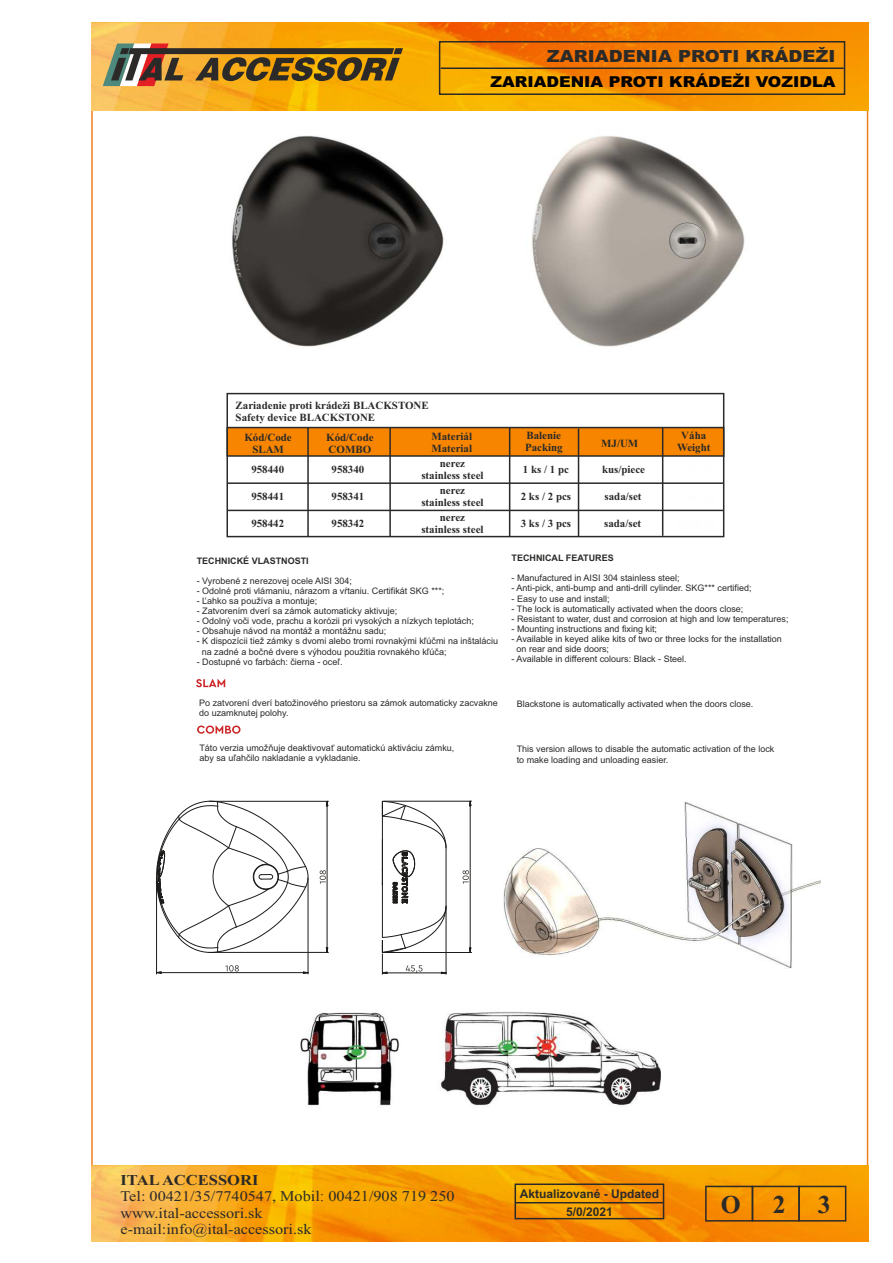
<style>
.page{position:relative;width:893px;height:1263px;background:#fff}
.page>*{position:absolute;margin:0;border:0;box-sizing:border-box;transform-origin:0 0}
.t1{font:700 25.8px "Times New Roman";color:#2b2a29}
.t2{font:900 16.65px "Arial";color:#2b2a29;scale:1.08 1}
.t3{font:900 15px "Arial";color:#000;scale:1.08 1}
.t4{font:700 15px "Times New Roman";color:#2b2a29;scale:1.1 1}
.t5{font:14.7px/16.2px "Times New Roman";color:#2b2a29;scale:1.1 1}
.t6{font:700 12px/17.9px "Arial";color:#2b2a29;text-align:center}
.t7{font:700 10.95px/12.1px "Times New Roman";color:#2b2a29;text-align:center}
.t8{font:9px/10.1px "Arial";color:#2b2a29}
.t9{font:700 9px "Arial";color:#2b2a29}
</style>
<div class="page">
<img style="left:91px;top:22px;width:777px;height:89px">
<svg style="left:103px;top:44px;width:300px;height:42px;background:#99732b"></svg>
<img style="left:91px;top:1165px;width:777px;height:76px">
<div style="left:439px;top:41px;width:406px;height:54px;border:2px solid #2b2a29"></div>
<hr style="left:441px;top:67px;width:403px;height:2px;background:#2b2a29">
<div style="left:705px;top:1186px;width:48px;height:35px;border:2px solid #2b2a29"></div>
<div style="left:752px;top:1186px;width:48px;height:35px;border:2px solid #2b2a29"></div>
<div style="left:798px;top:1186px;width:48px;height:35px;border:2px solid #2b2a29"></div>
<div style="left:514px;top:1183px;width:150px;height:36px;border:2px solid #2b2a29"></div>
<hr style="left:515px;top:1202px;width:149px;height:1px;background:#2b2a29">
<img style="left:503px;top:802px;width:317px;height:167px">
<hr style="left:308px;top:878px;width:1px;height:96px;background:#1d1b19">
<hr style="left:156px;top:878px;width:1px;height:96px;background:#1d1b19">
<hr style="left:209px;top:952px;width:119px;height:1px;background:#1d1b19">
<hr style="left:209px;top:801px;width:119px;height:1px;background:#1d1b19">
<svg style="left:320px;top:801px;width:8px;height:152px"></svg>
<svg style="left:157px;top:965px;width:151px;height:9px"></svg>
<svg style="left:156px;top:800px;width:153px;height:153px"></svg>
<hr style="left:384px;top:801px;width:88px;height:1px;background:#1d1b19">
<hr style="left:384px;top:952px;width:88px;height:1px;background:#1d1b19">
<svg style="left:463px;top:801px;width:8px;height:151px"></svg>
<svg style="left:382px;top:800px;width:65px;height:174px"></svg>
<div style="left:226px;top:393px;width:498px;height:144px;border:2px solid #2b2a29"></div>
<div style="left:227px;top:427px;width:497px;height:30px;background:#f78500;border:2px solid #2b2a29"></div>
<hr style="left:389px;top:427px;width:2px;height:110px;background:#2b2a29">
<hr style="left:509px;top:427px;width:1px;height:110px;background:#2b2a29">
<hr style="left:662px;top:428px;width:1px;height:108px;background:#2b2a29">
<hr style="left:578px;top:429px;width:1px;height:108px;background:#2b2a29">
<hr style="left:227px;top:482px;width:497px;height:2px;background:#2b2a29">
<hr style="left:227px;top:510px;width:497px;height:1px;background:#2b2a29">
<img style="left:300px;top:1012px;width:361px;height:94px">
<svg style="left:196px;top:679px;width:29px;height:8px"></svg>
<svg style="left:197px;top:725px;width:44px;height:9px"></svg>
<hr style="left:307px;top:427px;width:2px;height:110px;background:#2b2a29">
<img style="left:232px;top:135px;width:212px;height:212px">
<img style="left:532px;top:136px;width:213px;height:211px">
<h2 class="t2" style="left:547px;top:50px;width:269px">ZARIADENIA PROTI KRÁDEŽI</h2>
<h3 class="t3" style="left:490px;top:76px;width:321px">ZARIADENIA PROTI KRÁDEŽI VOZIDLA</h3>
<p class="t7" style="left:236px;top:400px;width:195px;text-align:left">Zariadenie proti krádeži BLACKSTONE<br>Safety device BLACKSTONE</p>
<p class="t7" style="left:421px;top:459px;width:64px">nerez stainless steel</p>
<p class="t7" style="left:525px;top:430px;width:39px;text-align:left">Balenie<br>Packing</p>
<p class="t7" style="left:431px;top:431px;width:42px;text-align:left">Materiál<br>Material</p>
<p class="t7" style="left:677px;top:431px;width:35px">Váha<br>Weight</p>
<p class="t7" style="left:602px;top:464px;width:45px">kus/piece</p>
<p class="t7" style="left:244px;top:432px;width:49px">Kód/Code<br>SLAM</p>
<p class="t7" style="left:251px;top:465px;width:34px">958440</p>
<p class="t7" style="left:251px;top:491px;width:34px">958441</p>
<p class="t7" style="left:251px;top:518px;width:34px">958442</p>
<p class="t7" style="left:326px;top:432px;width:49px;text-align:left">Kód/Code<br>COMBO</p>
<p class="t7" style="left:601px;top:438px;width:39px">MJ/UM</p>
<p class="t7" style="left:523px;top:464px;width:48px">1 ks / 1 pc</p>
<p class="t7" style="left:521px;top:491px;width:52px">2 ks / 2 pcs</p>
<p class="t7" style="left:521px;top:518px;width:52px">3 ks / 3 pcs</p>
<p class="t7" style="left:332px;top:465px;width:34px">958340</p>
<p class="t7" style="left:421px;top:485px;width:64px">nerez stainless steel</p>
<p class="t7" style="left:332px;top:491px;width:34px">958341</p>
<p class="t7" style="left:605px;top:491px;width:39px">sada/set</p>
<p class="t7" style="left:421px;top:512px;width:64px">nerez stainless steel</p>
<p class="t7" style="left:332px;top:518px;width:34px">958342</p>
<p class="t7" style="left:604px;top:518px;width:39px">sada/set</p>
<p class="t9" style="left:511px;top:555px;width:104px">TECHNICAL FEATURES</p>
<p class="t8" style="left:511px;top:574px;width:170px">- Manufactured in AISI 304 stainless steel;</p>
<p class="t8" style="left:511px;top:584px;width:242px">- Anti-pick, anti-bump and anti-drill cylinder. SKG*** certified;</p>
<p class="t8" style="left:511px;top:594px;width:100px">- Easy to use and install;</p>
<p class="t8" style="left:511px;top:604px;width:233px">- The lock is automatically activated when the doors close;</p>
<p class="t8" style="left:511px;top:614px;width:279px">- Resistant to water, dust and corrosion at high and low temperatures;</p>
<p class="t8" style="left:511px;top:624px;width:147px">- Mounting instructions and fixing kit;</p>
<p class="t8" style="left:516px;top:634px;width:267px;text-indent:-5px">- Available in keyed alike kits of two or three locks for the installation on rear and side doors;</p>
<p class="t8" style="left:511px;top:654px;width:177px">- Available in different colours: Black - Steel.</p>
<p class="t9" style="left:197px;top:557px;width:114px">TECHNICKÉ VLASTNOSTI</p>
<p class="t8" style="left:197px;top:577px;width:157px">- Vyrobené z nerezovej ocele AISI 304;</p>
<p class="t8" style="left:197px;top:587px;width:249px">- Odolné proti vlámaniu, nárazom a vŕtaniu. Certifikát SKG ***;</p>
<p class="t8" style="left:197px;top:597px;width:122px">- Ľahko sa používa a montuje;</p>
<p class="t8" style="left:197px;top:607px;width:202px">- Zatvorením dverí sa zámok automaticky aktivuje;</p>
<p class="t8" style="left:197px;top:617px;width:279px">- Odolný voči vode, prachu a korózii pri vysokých a nízkych teplotách;</p>
<p class="t8" style="left:197px;top:627px;width:191px">- Obsahuje návod na montáž a montážnu sadu;</p>
<p class="t8" style="left:202px;top:637px;width:298px;text-indent:-5px">- K dispozícii tiež zámky s dvomi alebo tromi rovnakými kľúčmi na inštaláciu na zadné a bočné dvere s výhodou použitia rovnakého kľúča;</p>
<p class="t8" style="left:197px;top:657px;width:147px">- Dostupné vo farbách: čierna - oceľ.</p>
<p class="t8" style="left:199px;top:699px;width:300px">Po zatvorení dverí batožinového priestoru sa zámok automaticky zacvakne do uzamknutej polohy.</p>
<p class="t8" style="left:517px;top:699px;width:238px">Blackstone is automatically activated when the doors close.</p>
<p class="t8" style="left:517px;top:744px;width:259px;line-height:11.2px">This version allows to disable the automatic activation of the lock to make loading and unloading easier.</p>
<p class="t8" style="left:199px;top:744px;width:256px">Táto verzia umožňuje deaktivovať automatickú aktiváciu zámku, aby sa uľahčilo nakladanie a vykladanie.</p>
<h3 class="t4" style="left:121px;top:1174px;width:127px">ITAL ACCESSORI</h3>
<h3 class="t5" style="left:121px;top:1190px;width:305px">Tel: 00421/35/7740547, Mobil: 00421/908 719 250 www.ital-accessori.sk e-mail:info@ital-accessori.sk</h3>
<h3 class="t6" style="left:520px;top:1186px;width:141px">Aktualizované - Updated<br>5/0/2021</h3>
<h1 class="t1" style="left:721px;top:1195px;width:111px">O 2 3</h1>
</div>
